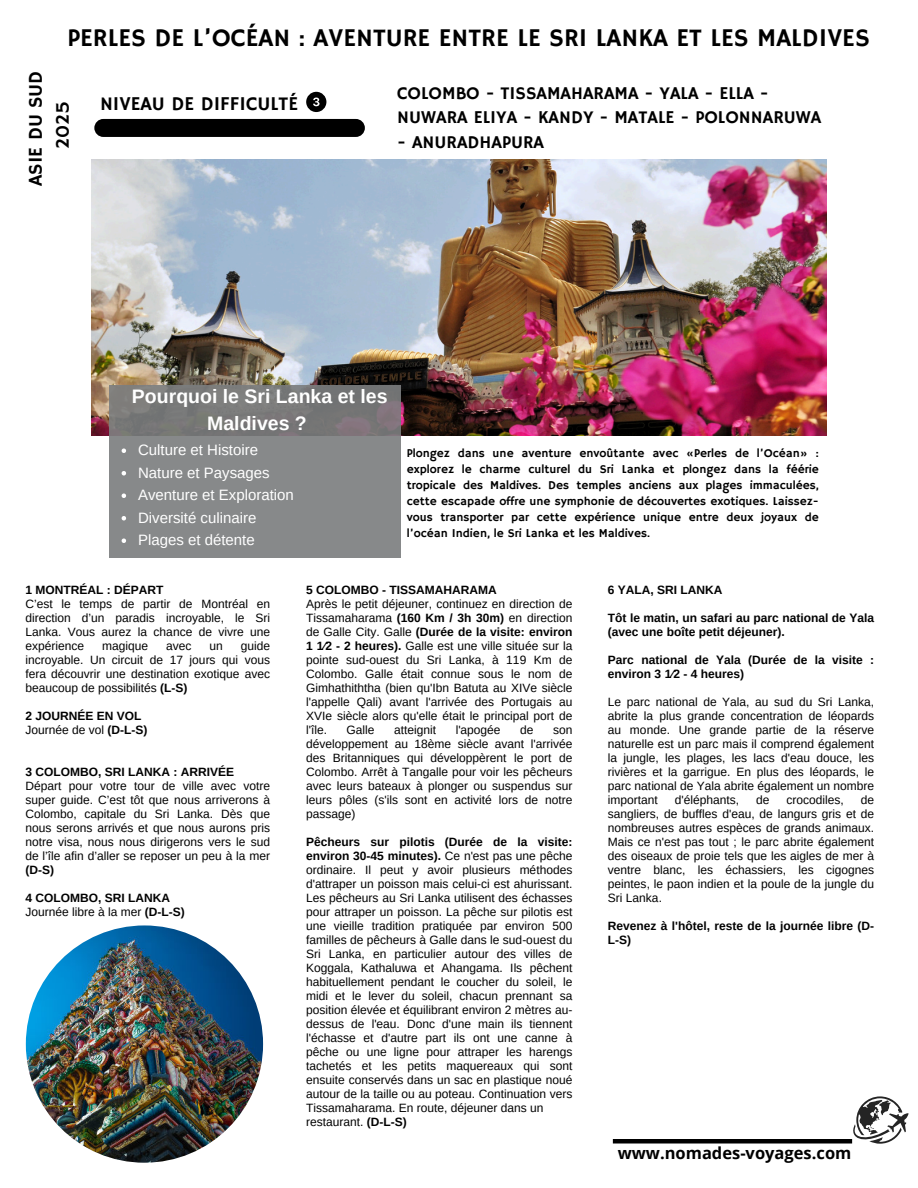
<style>
.page{position:relative;width:918px;height:1188px;background:#fff}
.page>*{position:absolute;margin:0;border:0;box-sizing:border-box;transform-origin:0 0}
.t1{font:25.5px "Hammersmith One";color:#000}
.t2{font:700 19.5px/27px "Arimo";color:#fff;text-align:center}
.t3{font:19.5px/27px "Hammersmith One";color:#000;text-align:center}
.t4{font:18px/24.8px "Hammersmith One";color:#000}
.t5{font:700 16.5px "Open Sans";color:#000}
.t6{font:15px/22.5px "Arimo";color:#fff}
.t7{font:12px/14px "Arimo";color:#000;text-align:justify}
.t8{font:12px/16px "Hammersmith One";color:#000;text-align:justify}
.t9{font:700 12px/14px "Arimo";color:#000}
.s1{font-weight:700}
.s2{font-weight:400}
</style>
<div class="page">
<div style="left:94px;top:119px;width:271px;height:18px;background:#000;border-radius:9px"></div>
<img style="left:92px;top:160px;width:734px;height:275px">
<div style="left:109px;top:385px;width:291px;height:172px;background:linear-gradient(to bottom,#7a7a7a,#8b8e90)"></div>
<svg style="left:852px;top:1096px;width:57px;height:48px"></svg>
<div style="left:613px;top:1139px;width:239px;height:5px;background:#000"></div>
<svg style="left:306px;top:92px;width:20px;height:20px"></svg>
<img style="left:26px;top:925px;width:237px;height:238px;border-radius:50%">
<svg style="left:122px;top:448px;width:4px;height:5px"></svg>
<svg style="left:122px;top:471px;width:4px;height:5px"></svg>
<svg style="left:122px;top:494px;width:4px;height:4px"></svg>
<svg style="left:122px;top:516px;width:4px;height:4px"></svg>
<svg style="left:122px;top:538px;width:4px;height:5px"></svg>
<h1 class="t1" style="left:67px;top:23px;width:804px">PERLES DE L’OCÉAN : AVENTURE ENTRE LE SRI LANKA ET LES MALDIVES</h1>
<h3 class="t4" style="left:397px;top:81px;width:426px">COLOMBO - TISSAMAHARAMA - YALA - ELLA -<br>NUWARA ELIYA - KANDY - MATALE - POLONNARUWA</h3>
<h3 class="t4" style="left:397px;top:131px;width:148px">- ANURADHAPURA</h3>
<h2 class="t3" style="left:23px;top:186px;width:117px;rotate:-90deg">ASIE DU SUD<br>2025</h2>
<h2 class="t3" style="left:100px;top:91px;width:200px">NIVEAU DE DIFFICULTÉ</h2>
<h2 class="t2" style="left:132px;top:383px;width:257px">Pourquoi le Sri Lanka et les<br>Maldives ?</h2>
<p class="t6" style="left:138px;top:439px;width:157px">Culture et Histoire<br>Nature et Paysages<br>Aventure et Exploration<br>Diversité culinaire<br>Plages et détente</p>
<p class="t9" style="left:25px;top:583px;width:140px">1 MONTRÉAL : DÉPART</p>
<p class="t7" style="left:25px;top:597px;width:246px">C’est le temps de partir de Montréal en direction d’un paradis incroyable, le Sri Lanka. Vous aurez la chance de vivre une expérience</p>
<p class="t7" style="left:25px;top:639px;width:246px;text-indent:215px">guide incroyable. Un circuit de 17 jours qui vous fera découvrir une destination exotique avec beaucoup de possibilités <span class="s1">(L-S)</span></p>
<p class="t9" style="left:25px;top:709px;width:124px">2 JOURNÉE EN VOL<br><span class="s2">Journée de vol</span> (D-L-S)</p>
<p class="t9" style="left:25px;top:765px;width:210px">3 COLOMBO, SRI LANKA : ARRIVÉE</p>
<p class="t7" style="left:25px;top:779px;width:246px">Départ pour votre tour de ville avec votre super guide. C’est tôt que nous arriverons à Colombo, capitale du Sri Lanka. Dès que nous serons arrivés et que nous aurons pris notre visa, nous nous dirigerons vers le sud de l’île afin d’aller se reposer un peu à la mer</p>
<p class="t9" style="left:25px;top:863px;width:30px">(D-S)</p>
<p class="t9" style="left:25px;top:891px;width:161px">4 COLOMBO, SRI LANKA<br><span class="s2">Journée libre à la mer</span> (D-L-S)</p>
<p class="t7" style="left:102px;top:639px;width:48px">magique</p>
<p class="t7" style="left:166px;top:639px;width:27px">avec</p>
<p class="t7" style="left:209px;top:639px;width:15px">un</p>
<p class="t8" style="left:407px;top:445px;width:413px">Plongez dans une aventure envoûtante avec «Perles de l’Océan» : explorez le charme culturel du Sri Lanka et plongez dans la féérie tropicale des Maldives. Des temples anciens aux plages immaculées, cette escapade offre une symphonie de découvertes exotiques. Laissez&shy;vous transporter par cette expérience unique entre deux joyaux de l’océan Indien, le Sri Lanka et les Maldives.</p>
<p class="t9" style="left:306px;top:583px;width:192px">5 COLOMBO - TISSAMAHARAMA</p>
<p class="t7" style="left:306px;top:597px;width:268px">Après le petit déjeuner, continuez en direction de Tissamaharama <span class="s1">(160 Km / 3h 30m)</span> en direction de Galle City. Galle <span class="s1">(Durée de la visite: environ 1 1⁄2 - 2 heures).</span> Galle est une ville située sur la pointe sud-ouest du Sri Lanka, à 119 Km de Colombo. Galle était connue sous le nom de Gimhathiththa (bien qu'Ibn Batuta au XIVe siècle l'appelle Qali) avant l'arrivée des Portugais au XVIe siècle alors qu'elle était le principal port de l'île.</p>
<p class="t7" style="left:347px;top:723px;width:30px">Galle</p>
<p class="t7" style="left:394px;top:723px;width:44px">atteignit</p>
<p class="t7" style="left:456px;top:723px;width:46px">l'apogée</p>
<p class="t7" style="left:520px;top:723px;width:15px">de</p>
<p class="t7" style="left:306px;top:723px;width:268px;text-indent:247px">son développement au 18ème siècle avant l'arrivée des Britanniques qui développèrent le port de Colombo. Arrêt à Tangalle pour voir les pêcheurs avec leurs bateaux à plonger ou suspendus sur leurs pôles (s'ils sont en activité lors de notre passage)</p>
<p class="t7" style="left:306px;top:835px;width:268px;text-align:left"><span class="s1">Pêcheurs sur pilotis (Durée de la visite: environ 30-45 minutes).</span> Ce n'est pas une pêche ordinaire. Il peut y avoir plusieurs méthodes d'attraper un poisson mais celui-ci est ahurissant.<br>Les pêcheurs au Sri Lanka utilisent des échasses pour attraper un poisson. La pêche sur pilotis est une vieille tradition pratiquée par environ 500 familles de pêcheurs à Galle dans le sud-ouest du Sri Lanka, en particulier autour des villes de Koggala, Kathaluwa et Ahangama. Ils pêchent habituellement pendant le coucher du soleil, le midi et le lever du soleil, chacun prennant sa position élevée et équilibrant environ 2 mètres au&shy;dessus de l'eau. Donc d'une main ils tiennent l'échasse et d'autre part ils ont une canne à pêche ou une ligne pour attraper les harengs tachetés et les petits maquereaux qui sont ensuite conservés dans un sac en plastique noué autour de la taille ou au poteau. Continuation vers Tissamaharama. En route, déjeuner dans un restaurant. <span class="s1">(D-L-S)</span></p>
<p class="t9" style="left:608px;top:583px;width:116px">6 YALA, SRI LANKA</p>
<p class="t9" style="left:608px;top:611px;width:268px">Tôt le matin, un safari au parc national de Yala (avec une boîte petit déjeuner).</p>
<p class="t9" style="left:608px;top:653px;width:268px">Parc national de Yala (Durée de la visite : environ 3 1⁄2 - 4 heures)</p>
<p class="t7" style="left:608px;top:695px;width:268px">Le parc national de Yala, au sud du Sri Lanka, abrite la plus grande concentration de léopards au monde. Une grande partie de la réserve naturelle est un parc mais il comprend également la jungle, les plages, les lacs d'eau douce, les rivières et la garrigue. En plus des léopards, le parc national de Yala abrite également un nombre important</p>
<p class="t7" style="left:675px;top:793px;width:66px">d'éléphants,</p>
<p class="t7" style="left:756px;top:793px;width:15px">de</p>
<p class="t7" style="left:787px;top:793px;width:59px">crocodiles,</p>
<p class="t7" style="left:608px;top:793px;width:268px;text-indent:253px">de sangliers, de buffles d'eau, de langurs gris et de nombreuses autres espèces de grands animaux.<br>Mais ce n'est pas tout ; le parc abrite également des oiseaux de proie tels que les aigles de mer à ventre blanc, les échassiers, les cigognes peintes, le paon indien et la poule de la jungle du Sri Lanka.</p>
<p class="t9" style="left:608px;top:919px;width:268px">Revenez à l'hôtel, reste de la journée libre (D-<br>L-S)</p>
<h3 class="t5" style="left:618px;top:1141px;width:235px">www.nomades-voyages.com</h3>
</div>
